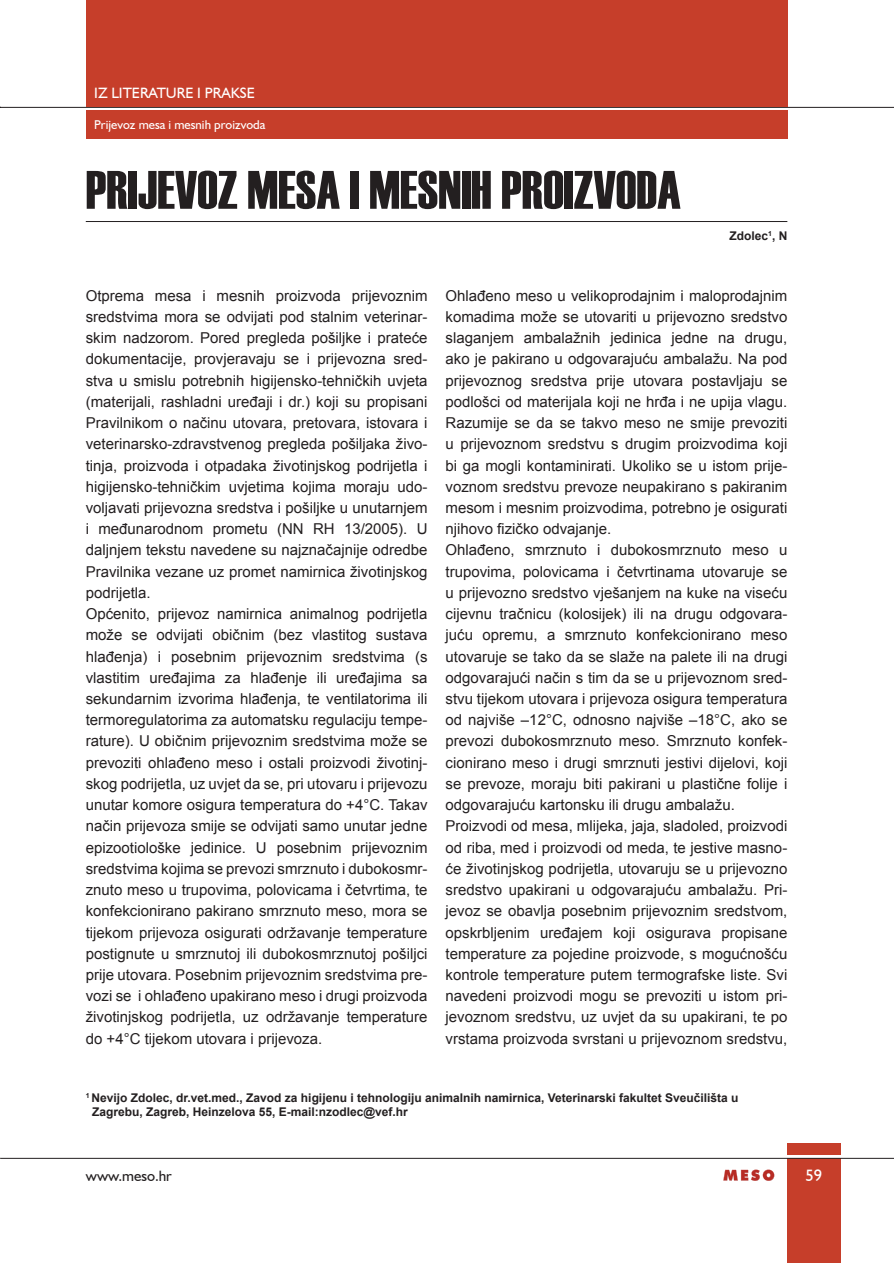
<style>
.page{position:relative;width:894px;height:1263px;background:#fff}
.page>*{position:absolute;margin:0;border:0;box-sizing:border-box;transform-origin:0 0}
.t1{font:54px "Haettenschweiler";color:#231f20}
.t2{font:16.5px "Humanist 521 BT";color:#fff}
.t3{font:15px/21.1px "Arial";color:#231f20}
.t4{font:15px "Humanist 521 BT";color:#fff}
.t5{font:15px "Humanist 521 BT";color:#231f20}
.t6{font:12.75px "Humanist 521 BT";color:#fff}
.t7{font:700 12px/14.4px "Arial";color:#231f20}
</style>
<div class="page">
<svg style="left:723px;top:1169px;width:51px;height:11px"></svg>
<hr style="left:1px;top:107px;width:893px;height:1px;background:#231f20">
<div style="left:86px;top:0;width:701px;height:107px;background:#c63e2a"></div>
<div style="left:787px;top:1157px;width:54px;height:105px;background:#c63e2a"></div>
<hr style="left:1px;top:1157px;width:893px;height:1px;background:#231f20">
<div style="left:787px;top:1143px;width:54px;height:11px;background:#c63e2a"></div>
<div style="left:86px;top:110px;width:701px;height:29px;background:#c63e2a"></div>
<hr style="left:86px;top:221px;width:701px;height:1px;background:#231f20">
<p class="t4" style="left:94px;top:83px;width:162px">IZ LITERATURE I PRAKSE</p>
<p class="t6" style="left:94px;top:117px;width:167px">Pri voz mesa i mesnih proizvod</p>
<h1 class="t1" style="left:86px;top:153px;width:597px">PRIJEVOZ MESA I MESNIH PROIZVODA</h1>
<p class="t7" style="left:729px;top:229px;width:59px">Zdolec<sup>1</sup>, N</p>
<p class="t3" style="left:86px;top:285px;width:343px">Otprema mesa i mesnih proizvoda prijevoznim sredstvima mora se odvijati pod stalnim veterinar&shy;skim nadzorom. Pored pregleda pošiljke i prateće dokumentacije, provjeravaju se i prijevozna sred&shy;stva u smislu potrebnih higijensko-tehničkih uvjeta (materijali, rashladni uređaji i dr.) koji su propisani Pravilnikom o načinu utovara, pretovara, istovara i veterinarsko-zdravstvenog pregleda pošiljaka živo&shy;tinja, proizvoda i otpadaka životinjskog podrijetla i higijensko-tehničkim uvjetima kojima moraju udo&shy;voljavati prijevozna sredstva i pošiljke u unutarnjem i međunarodnom prometu (NN RH 13/2005). U daljnjem tekstu navedene su najznačajnije odredbe Pravilnika vezane uz promet namirnica životinjskog podrijetla.<br>Općenito, prijevoz namirnica animalnog podrijetla može se odvijati običnim (bez vlastitog sustava hlađenja) i posebnim prijevoznim sredstvima (s vlastitim uređajima za hlađenje ili uređajima sa sekundarnim izvorima hlađenja, te ventilatorima ili termoregulatorima za automatsku regulaciju tempe&shy;rature). U običnim prijevoznim sredstvima može se prevoziti ohlađeno meso i ostali proizvodi životinj&shy;skog podrijetla, uz uvjet da se, pri utovaru i prijevozu unutar komore osigura temperatura do +4°C. Takav način prijevoza smije se odvijati samo unutar jedne epizootiološke jedinice. U posebnim prijevoznim sredstvima kojima se prevozi smrznuto i dubokosmr&shy;znuto meso u trupovima, polovicama i četvrtima, te konfekcionirano pakirano smrznuto meso, mora se tijekom prijevoza osigurati održavanje temperature postignute u smrznutoj ili dubokosmrznutoj pošiljci prije utovara. Posebnim prijevoznim sredstvima pre&shy;vozi se i ohlađeno upakirano meso i drugi proizvoda životinjskog podrijetla, uz održavanje temperature do +4°C tijekom utovara i prijevoza.</p>
<p class="t3" style="left:446px;top:285px;width:343px">Ohlađeno meso u velikoprodajnim i maloprodajnim komadima može se utovariti u prijevozno sredstvo slaganjem ambalažnih jedinica jedne na drugu, ako je pakirano u odgovarajuću ambalažu. Na pod prijevoznog sredstva prije utovara postavljaju se podlošci od materijala koji ne hrđa i ne upija vlagu.<br>Razumije se da se takvo meso ne smije prevoziti u prijevoznom sredstvu s drugim proizvodima koji bi ga mogli kontaminirati. Ukoliko se u istom prije&shy;voznom sredstvu prevoze neupakirano s pakiranim mesom i mesnim proizvodima, potrebno je osigurati njihovo fizičko odvajanje.<br>Ohlađeno, smrznuto i dubokosmrznuto meso u trupovima, polovicama i četvrtinama utovaruje se u prijevozno sredstvo vješanjem na kuke na viseću cijevnu tračnicu (kolosijek) ili na drugu odgovara&shy;juću opremu, a smrznuto konfekcionirano meso utovaruje se tako da se slaže na palete ili na drugi odgovarajući način s tim da se u prijevoznom sred&shy;stvu tijekom utovara i prijevoza osigura temperatura od najviše –12°C, odnosno najviše –18°C, ako se prevozi dubokosmrznuto meso. Smrznuto konfek&shy;cionirano meso i drugi smrznuti jestivi dijelovi, koji se prevoze, moraju biti pakirani u plastične folije i odgovarajuću kartonsku ili drugu ambalažu.<br>Proizvodi od mesa, mlijeka, jaja, sladoled, proizvodi od riba, med i proizvodi od meda, te jestive masno&shy;će životinjskog podrijetla, utovaruju se u prijevozno sredstvo upakirani u odgovarajuću ambalažu. Pri&shy;jevoz se obavlja posebnim prijevoznim sredstvom, opskrbljenim uređajem koji osigurava propisane temperature za pojedine proizvode, s mogućnošću kontrole temperature putem termografske liste. Svi navedeni proizvodi mogu se prevoziti u istom pri&shy;jevoznom sredstvu, uz uvjet da su upakirani, te po vrstama proizvoda svrstani u prijevoznom sredstvu,</p>
<p class="t7" style="left:92px;top:1090px;width:648px;text-indent:-6px"><sup>1</sup> Nevijo Zdolec, dr.vet.med., Zavod za higijenu i tehnologiju animalnih namirnica, Veterinarski fakultet Sveučilišta u<br>Zagrebu, Zagreb, Heinzelova 55, E-mail:nzodlec@vef.hr</p>
<p class="t5" style="left:86px;top:1166px;width:88px">www.meso.hr</p>
<p class="t2" style="left:806px;top:1165px;width:18px">59</p>
</div>
